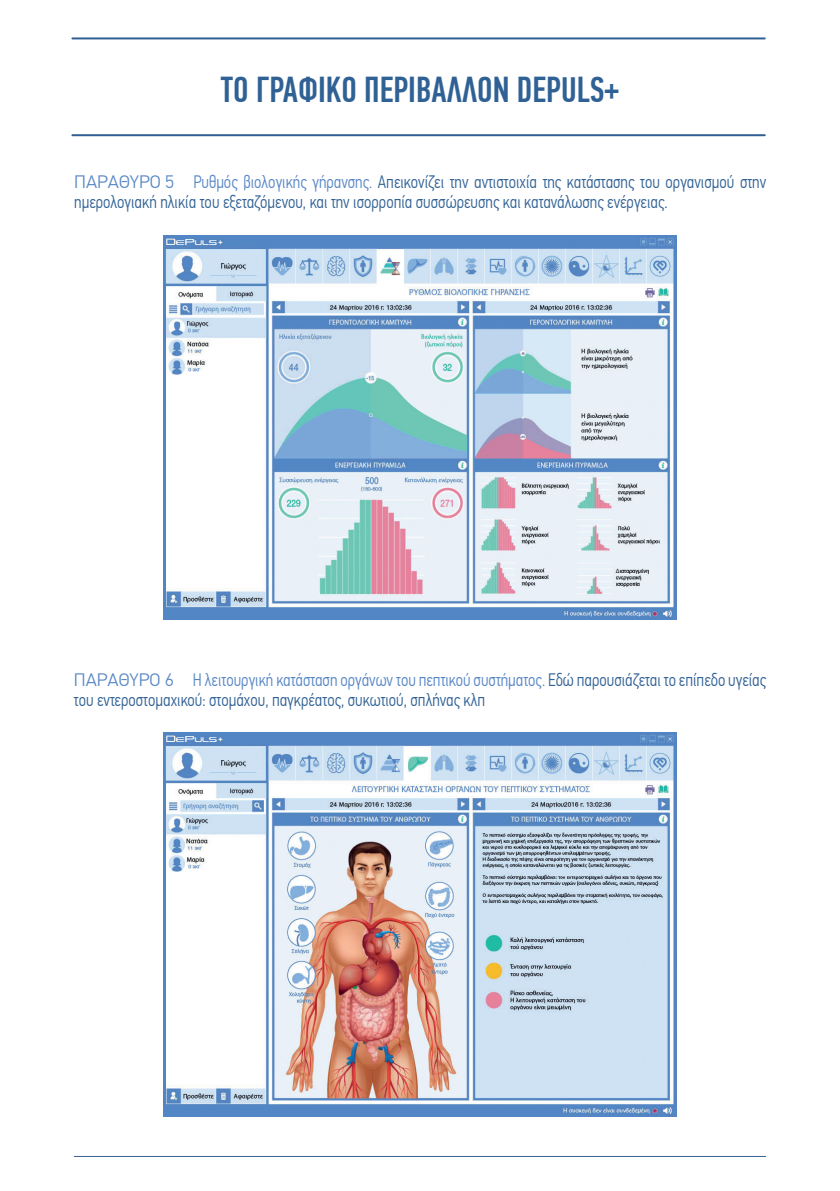
<style>
.page{position:relative;width:840px;height:1191px;background:#fff}
.page>*{position:absolute;margin:0;border:0;box-sizing:border-box;transform-origin:0 0}
.t1{font:500 36px "PF Din Text Comp Pro";color:#306194}
.текст{font:300 18px/20px "PF Din Text Cond Pro";color:#306194;scale:.95 1}
.текст-2{font:300 18px "PF Din Text Pro";color:#5786c5;scale:1.05 1}
.s1{color:#5786c5}
</style>
<div class="page">
<hr style="left:74px;top:1156px;width:691px;height:1px;background:#376092">
<hr style="left:72px;top:134px;width:692px;height:2px;background:#306194">
<hr style="left:72px;top:37px;width:692px;height:2px;background:#306194">
<img style="left:163px;top:236px;width:512px;height:384px">
<img style="left:163px;top:732px;width:512px;height:384px">
<p class="t1" style="left:221px;top:69px;width:399px">ΤΟ ΓΡΑΦΙΚΟ ΠΕΡΙΒΑΛΛΟΝ DEPULS+</p>
<p class="текст" style="left:74px;top:172px;width:729px;text-indent:119px"><span class="s1">Ρυθμός βιολογικής γήρανσης.</span> Απεικονίζει την αντιστοιχία της κατάστασης του οργανισμού στην ημερολογιακή ηλικία του εξεταζόμενου, και την ισορροπία συσσώρευσης και κατανάλωσης ενέργειας.</p>
<p class="текст-2" style="left:74px;top:171px;width:97px">ΠΑΡΑΘΥΡΟ 5</p>
<p class="текст" style="left:74px;top:669px;width:730px;text-indent:119px"><span class="s1">Η λειτουργική κατάσταση οργάνων του πεπτικού συστήματος.</span> Εδώ παρουσιάζεται το επίπεδο υγείας του εντεροστομαχικού: στομάχου, παγκρέατος, συκωτιού, σπλήνας κλπ</p>
<p class="текст-2" style="left:74px;top:669px;width:97px">ΠΑΡΑΘΥΡΟ 6</p>
</div>
